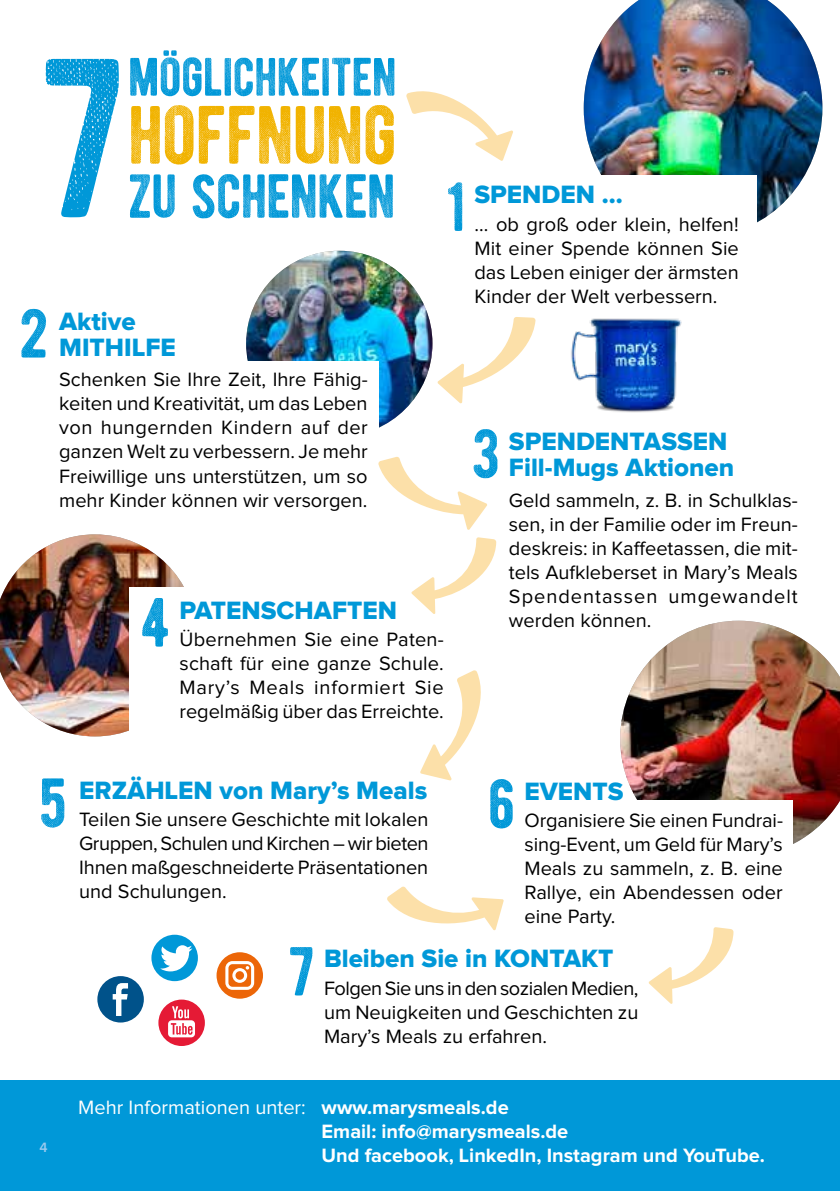
<style>
.page{position:relative;width:840px;height:1191px;background:#fff}
.page>*{position:absolute;margin:0;border:0;box-sizing:border-box;transform-origin:0 0}
.t1{font:226.6px "BERNIERDISTRESSED";color:#0098d8}
.t2{font:82.6px "BERNIERDISTRESSED";letter-spacing:-.02em;color:#f1b300}
.t3{font:69.2px "BERNIERDISTRESSED";color:#0098d8}
.t4{font:62px "BERNIERDISTRESSED";letter-spacing:-.015em;color:#0098d8}
.t5{font:54px "BERNIERDISTRESSED";letter-spacing:-.015em;color:#0098d8}
.t6{font:26px/26px "Proxima Nova Extrabld";color:#0098d8}
.t7{font:20px/24px "Proxima Nova";color:#000;text-align:justify}
.t8{font:700 20px/24px "Proxima Nova";color:#fff}
.t9{font:20px "Proxima Nova";color:#fff}
.t10{font:600 14px "Proxima Nova";color:#9ccaee}
</style>
<div class="page">
<div style="left:0;top:1080px;width:839px;height:111px;background:#0098d8"></div>
<img style="left:620px;top:621px;width:219px;height:223px">
<div style="left:471px;top:800px;width:321px;height:90px;background:#fff"></div>
<img style="left:246px;top:251px;width:186px;height:185px;border-radius:93px">
<div style="left:72px;top:361px;width:306px;height:90px;background:#fff"></div>
<img style="left:0;top:534px;width:184px;height:202px">
<div style="left:412px;top:571px;width:235px;height:74px;background:#fff"></div>
<div style="left:129px;top:587px;width:246px;height:164px;background:#fff"></div>
<img style="left:583px;top:0;width:238px;height:223px">
<div style="left:450px;top:176px;width:306px;height:176px;background:#fff"></div>
<svg style="left:406px;top:91px;width:107px;height:70px"></svg>
<svg style="left:437px;top:317px;width:98px;height:87px"></svg>
<svg style="left:378px;top:456px;width:109px;height:74px"></svg>
<svg style="left:150px;top:933px;width:49px;height:49px"></svg>
<div style="left:150px;top:933px;width:49px;height:50px;border:2px solid #fff;border-radius:50%"></div>
<svg style="left:160px;top:945px;width:32px;height:26px"></svg>
<svg style="left:215px;top:951px;width:49px;height:48px"></svg>
<div style="left:215px;top:950px;width:49px;height:50px;border:2px solid #fff;border-radius:50%"></div>
<svg style="left:225px;top:961px;width:29px;height:28px"></svg>
<svg style="left:157px;top:998px;width:49px;height:49px"></svg>
<div style="left:156px;top:997px;width:50px;height:50px;border:2px solid #fff;border-radius:50%"></div>
<svg style="left:168px;top:1006px;width:27px;height:31px"></svg>
<div style="left:96px;top:975px;width:49px;height:48px;background:#00528a;border-radius:50%"></div>
<div style="left:96px;top:974px;width:49px;height:50px;border:2px solid #fff;border-radius:50%"></div>
<svg style="left:113px;top:983px;width:15px;height:33px"></svg>
<img style="left:571px;top:318px;width:111px;height:95px">
<svg style="left:411px;top:537px;width:85px;height:77px"></svg>
<svg style="left:387px;top:886px;width:116px;height:44px"></svg>
<svg style="left:648px;top:927px;width:85px;height:77px"></svg>
<svg style="left:420px;top:670px;width:61px;height:110px"></svg>
<h3 class="t5" style="left:161px;top:-8px;width:19px">..</h3>
<h1 class="t1" style="left:36px;top:-49px;width:93px">7</h1>
<h3 class="t5" style="left:128px;top:32px;width:270px">MOGLICHKEITEN</h3>
<h2 class="t2" style="left:128px;top:67px;width:270px">HOFFNUNG</h2>
<h3 class="t4" style="left:128px;top:145px;width:269px">ZU SCHENKEN</h3>
<h3 class="t3" style="left:19px;top:276px;width:31px">2</h3>
<h3 class="t6" style="left:59px;top:309px;width:118px">Aktive<br>MITHILFE</h3>
<p class="t7" style="left:59px;top:369px;width:310px">Schenken Sie Ihre Zeit, Ihre Fähig&shy;keiten und Kreativität, um das Leben von hungernden Kindern auf der ganzen Welt zu verbessern. Je mehr Freiwillige uns unterstützen, um so mehr Kinder können wir versorgen.</p>
<h3 class="t3" style="left:445px;top:150px;width:22px">1</h3>
<h3 class="t3" style="left:139px;top:565px;width:33px">4</h3>
<h3 class="t6" style="left:179px;top:598px;width:219px">PATENSCHAFTEN</h3>
<p class="t7" style="left:179px;top:628px;width:266px">Übernehmen Sie eine Paten&shy;schaft für eine ganze Schule.<br>Mary’s Meals informiert Sie regelmäßig über das Erreichte.</p>
<h3 class="t6" style="left:474px;top:182px;width:150px">SPENDEN ...</h3>
<p class="t7" style="left:474px;top:213px;width:266px">... ob groß oder klein, helfen!<br>Mit einer Spende können Sie das Leben einiger der ärmsten Kinder der Welt verbessern.</p>
<h3 class="t3" style="left:470px;top:396px;width:31px">3</h3>
<h3 class="t6" style="left:508px;top:429px;width:227px">SPENDENTASSEN<br>Fill-Mugs Aktionen</h3>
<p class="t7" style="left:508px;top:489px;width:290px">Geld sammeln, z. B. in Schulklas&shy;sen, in der Familie oder im Freun&shy;deskreis: in Kaffeetassen, die mit&shy;tels Aufkleberset in Mary’s Meals Spendentassen umgewandelt werden können.</p>
<h3 class="t3" style="left:39px;top:745px;width:30px">5</h3>
<h3 class="t6" style="left:79px;top:778px;width:349px">ERZÄHLEN von Mary’s Meals</h3>
<p class="t7" style="left:79px;top:808px;width:351px">Teilen Sie unsere Geschichte mit lokalen Gruppen, Schulen und Kirchen – wir bieten Ihnen maßgeschneiderte Präsentationen und Schulungen.</p>
<h3 class="t3" style="left:487px;top:746px;width:29px">6</h3>
<h3 class="t6" style="left:524px;top:779px;width:100px">EVENTS</h3>
<p class="t7" style="left:524px;top:809px;width:260px">Organisiere Sie einen Fundrai&shy;sing-Event, um Geld für Mary’s Meals zu sammeln, z. B. eine Rallye, ein Abendessen oder eine Party.</p>
<p class="t10" style="left:39px;top:1140px;width:10px">4</p>
<h3 class="t3" style="left:287px;top:914px;width:29px">7</h3>
<h3 class="t6" style="left:324px;top:947px;width:291px">Bleiben Sie in KONTAKT</h3>
<p class="t7" style="left:324px;top:977px;width:316px">Folgen Sie uns in den sozialen Medien, um Neuigkeiten und Geschichten zu Mary’s Meals zu erfahren.</p>
<p class="t9" style="left:78px;top:1098px;width:229px">Mehr Informationen unter:</p>
<p class="t8" style="left:321px;top:1096px;width:444px">www.marysmeals.de<br>Email: info@marysmeals.de<br>Und facebook, LinkedIn, Instagram und YouTube.</p>
</div>
